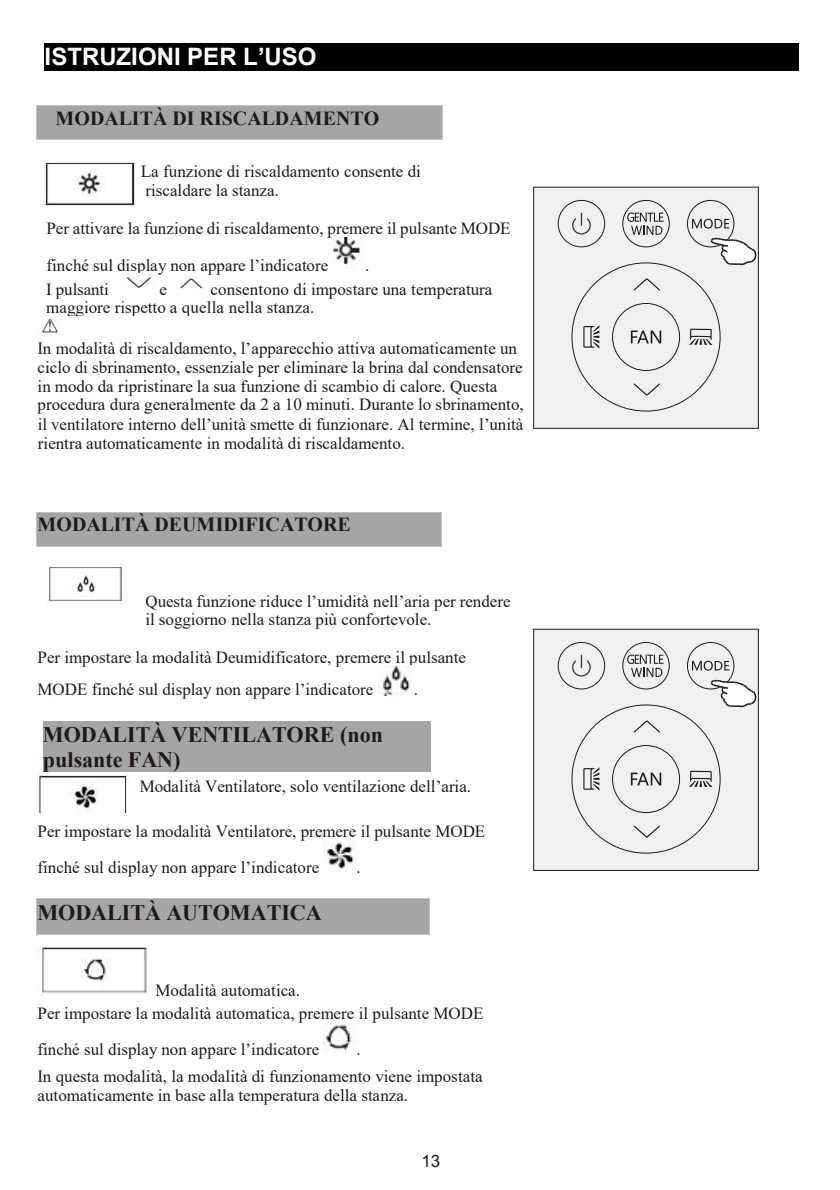
<style>
.page{position:relative;width:840px;height:1190px;background:#fff}
.page>*{position:absolute;margin:0;border:0;box-sizing:border-box;transform-origin:0 0}
.t1{font:700 24px "Arial";color:#fff}
.t2{font:700 22.2px/25.2px "Times New Roman";letter-spacing:-.005em;color:#1f1a17}
.t3{font:700 19.8px "Times New Roman";color:#1f1a17}
.t4{font:17px/19px "Times New Roman";letter-spacing:.005em;color:#1f1a17}
.t5{font:17px "Arial";color:#1f1a17}
</style>
<div class="page">
<div style="left:45px;top:43px;width:754px;height:27px;background:#000"></div>
<div style="left:37px;top:106px;width:405px;height:33px;background:#a5a5a5"></div>
<hr style="left:36px;top:105px;width:407px;height:1px;background:#c2c2c2">
<hr style="left:36px;top:139px;width:407px;height:1px;background:#c2c2c2">
<hr style="left:36px;top:105px;width:1px;height:35px;background:#c2c2c2">
<hr style="left:442px;top:106px;width:1px;height:34px;background:#c2c2c2">
<img style="left:44px;top:161px;width:92px;height:46px">
<img style="left:332px;top:238px;width:32px;height:30px">
<img style="left:122px;top:274px;width:33px;height:14px">
<img style="left:180px;top:275px;width:23px;height:14px">
<img style="left:42px;top:318px;width:16px;height:15px">
<div style="left:37px;top:513px;width:404px;height:33px;background:#a5a5a5"></div>
<hr style="left:36px;top:512px;width:406px;height:1px;background:#c2c2c2">
<hr style="left:36px;top:546px;width:406px;height:1px;background:#c2c2c2">
<hr style="left:36px;top:512px;width:1px;height:35px;background:#c2c2c2">
<hr style="left:441px;top:513px;width:1px;height:34px;background:#c2c2c2">
<img style="left:47px;top:564px;width:79px;height:41px">
<img style="left:379px;top:666px;width:33px;height:30px">
<div style="left:43px;top:721px;width:388px;height:25px;background:#a5a5a5"></div>
<div style="left:43px;top:746px;width:388px;height:26px;background:#a5a5a5"></div>
<img style="left:37px;top:774px;width:92px;height:39px">
<img style="left:324px;top:841px;width:33px;height:29px">
<div style="left:37px;top:899px;width:392px;height:35px;background:#a5a5a5"></div>
<hr style="left:36px;top:898px;width:394px;height:1px;background:#c2c2c2">
<hr style="left:36px;top:934px;width:394px;height:1px;background:#c2c2c2">
<hr style="left:36px;top:898px;width:1px;height:37px;background:#c2c2c2">
<hr style="left:429px;top:899px;width:1px;height:36px;background:#c2c2c2">
<img style="left:37px;top:947px;width:110px;height:49px">
<img style="left:324px;top:1022px;width:30px;height:32px">
<div style="left:533px;top:187px;width:226px;height:242px;background:#f0f0f0;border:1px solid #1f1a17"></div>
<div style="left:623px;top:200px;width:47px;height:47px;border:1px solid #1f1a17;border-radius:50%"></div>
<svg style="left:627px;top:212px;width:37px;height:23px"></svg>
<div style="left:558px;top:200px;width:47px;height:47px;border:1px solid #1f1a17;border-radius:50%"></div>
<svg style="left:572px;top:213px;width:19px;height:22px"></svg>
<div style="left:612px;top:303px;width:68px;height:68px;border:1px solid #1f1a17;border-radius:50%"></div>
<svg style="left:689px;top:329px;width:23px;height:16px"></svg>
<svg style="left:583px;top:325px;width:16px;height:23px"></svg>
<svg style="left:631px;top:331px;width:30px;height:12px"></svg>
<svg style="left:634px;top:278px;width:26px;height:12px"></svg>
<svg style="left:634px;top:383px;width:26px;height:12px"></svg>
<div style="left:687px;top:200px;width:47px;height:47px;border:1px solid #1f1a17;border-radius:50%"></div>
<svg style="left:692px;top:219px;width:37px;height:10px"></svg>
<svg style="left:711px;top:238px;width:46px;height:28px"></svg>
<div style="left:533px;top:629px;width:226px;height:242px;background:#f0f0f0;border:1px solid #1f1a17"></div>
<div style="left:623px;top:642px;width:47px;height:47px;border:1px solid #1f1a17;border-radius:50%"></div>
<svg style="left:627px;top:655px;width:37px;height:22px"></svg>
<div style="left:558px;top:642px;width:47px;height:47px;border:1px solid #1f1a17;border-radius:50%"></div>
<svg style="left:572px;top:655px;width:19px;height:22px"></svg>
<div style="left:612px;top:745px;width:68px;height:68px;border:1px solid #1f1a17;border-radius:50%"></div>
<svg style="left:689px;top:771px;width:23px;height:16px"></svg>
<svg style="left:583px;top:767px;width:16px;height:23px"></svg>
<svg style="left:631px;top:773px;width:30px;height:13px"></svg>
<svg style="left:634px;top:720px;width:26px;height:13px"></svg>
<svg style="left:634px;top:826px;width:26px;height:12px"></svg>
<div style="left:687px;top:642px;width:47px;height:47px;border:1px solid #1f1a17;border-radius:50%"></div>
<svg style="left:692px;top:661px;width:37px;height:10px"></svg>
<svg style="left:711px;top:680px;width:46px;height:28px"></svg>
<h1 class="t1" style="left:45px;top:40px;width:273px">ISTRUZIONI PER L’USO</h1>
<p class="t3" style="left:55px;top:104px;width:326px">MODALITÀ DI RISCALDAMENTO</p>
<p class="t4" style="left:141px;top:161px;width:282px">La funzione di riscaldamento consente di riscaldare la stanza.</p>
<p class="t4" style="left:46px;top:209px;width:466px;line-height:36.8px">Per attivare la funzione di riscaldamento, premere il pulsante MODE finché sul display non appare l’indicatore</p>
<p class="t4" style="left:365px;top:255px;width:6px">.</p>
<p class="t4" style="left:46px;top:279px;width:448px;text-indent:164px">consentono di impostare una temperatura maggiore rispetto a quella nella stanza.</p>
<p class="t4" style="left:37px;top:338px;width:488px">In modalità di riscaldamento, l’apparecchio attiva automaticamente un ciclo di sbrinamento, essenziale per eliminare la brina dal condensatore in modo da ripristinare la sua funzione di scambio di calore. Questa procedura dura generalmente da 2 a 10 minuti. Durante lo sbrinamento, il ventilatore interno dell’unità smette di funzionare. Al termine, l’unità rientra automaticamente in modalità di riscaldamento.</p>
<p class="t4" style="left:46px;top:279px;width:64px">I pulsanti</p>
<p class="t4" style="left:159px;top:279px;width:9px">e</p>
<p class="t3" style="left:37px;top:511px;width:315px">MODALITÀ DEUMIDIFICATORE</p>
<p class="t4" style="left:145px;top:591px;width:367px">Questa funzione riduce l’umidità nell’aria per rendere il soggiorno nella stanza più confortevole.</p>
<p class="t4" style="left:37px;top:640px;width:430px;line-height:32.6px">Per impostare la modalità Deumidificatore, premere il pulsante<br>MODE finché sul display non appare l’indicatore</p>
<p class="t4" style="left:414px;top:680px;width:6px">.</p>
<h2 class="t2" style="left:43px;top:721px;width:342px">MODALITÀ VENTILATORE (non pulsante FAN)</h2>
<p class="t4" style="left:140px;top:776px;width:333px">Modalità Ventilatore, solo ventilazione dell’aria.</p>
<p class="t4" style="left:37px;top:813px;width:449px;line-height:35.8px">Per impostare la modalità Ventilatore, premere il pulsante MODE finché sul display non appare l’indicatore</p>
<p class="t4" style="left:356px;top:857px;width:6px">.</p>
<h2 class="t2" style="left:37px;top:899px;width:286px">MODALITÀ AUTOMATICA</h2>
<p class="t4" style="left:37px;top:977px;width:448px;line-height:23.8px;text-indent:118px">Modalità automatica.<br>Per impostare la modalità automatica, premere il pulsante MODE</p>
<p class="t4" style="left:37px;top:1039px;width:283px">finché sul display non appare l’indicatore</p>
<p class="t4" style="left:37px;top:1036px;width:447px;line-height:26.6px;text-indent:319px">.<br>In questa modalità, la modalità di funzionamento viene impostata</p>
<p class="t4" style="left:37px;top:1085px;width:372px">automaticamente in base alla temperatura della stanza.</p>
<p class="t5" style="left:422px;top:1149px;width:20px">13</p>
</div>
